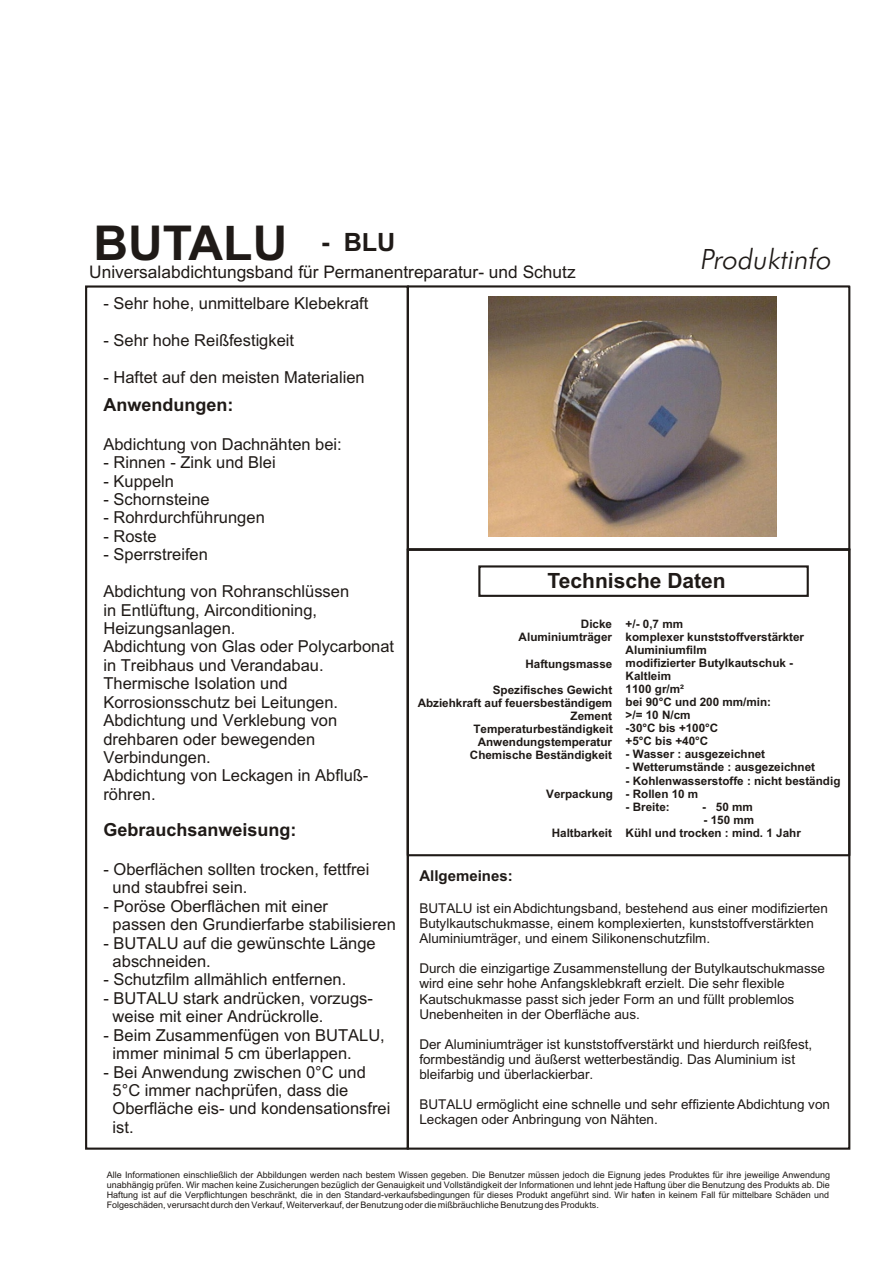
<style>
.page{position:relative;width:894px;height:1263px;background:#fff}
.page>*{position:absolute;margin:0;border:0;box-sizing:border-box;transform-origin:0 0}
.t1{font:700 48px "Arial";color:#1f1a17}
.t2{font:italic 28.05px "Futura Lt BT";color:#1f1a17}
.t3{font:700 21px "Arial";color:#1f1a17}
.t4{font:700 18px "Arial";color:#1f1a17}
.t5{font:17.4px "Arial";color:#1f1a17}
.t6{font:16.5px/18.5px "Arial";color:#1f1a17}
.t7{font:700 15px "Arial";color:#1f1a17}
.t8{font:13.5px/15.1px "Arial";color:#1f1a17}
.t9{font:700 11.7px/13px "Arial";color:#1f1a17;text-align:right}
.t10{font:9px/10.1px "Arial";color:#1f1a17;text-align:justify}
</style>
<div class="page">
<div style="left:85px;top:285px;width:324px;height:865px;background:#fff;border:2px solid #1f1a17"></div>
<div style="left:478px;top:565px;width:331px;height:32px;border:2px solid #1f1a17"></div>
<div style="left:407px;top:285px;width:443px;height:266px;border:2px solid #1f1a17"></div>
<img style="left:489px;top:297px;width:288px;height:240px">
<div style="left:407px;top:548px;width:443px;height:308px;border:2px solid #1f1a17"></div>
<h1 class="t1" style="left:93px;top:225px;width:304px">BUTALU <sup>-</sup> <sup>BLU</sup></h1>
<p class="t5" style="left:89px;top:265px;width:488px">Universalabdichtungsband für Permanentreparatur- und Schutz</p>
<p class="t6" style="left:103px;top:296px;width:266px">- Sehr hohe, unmittelbare Klebekraft</p>
<p class="t6" style="left:103px;top:333px;width:192px">- Sehr hohe Reißfestigkeit</p>
<p class="t6" style="left:103px;top:370px;width:263px">- Haftet auf den meisten Materialien</p>
<p class="t4" style="left:103px;top:398px;width:131px">Anwendungen:</p>
<p class="t6" style="left:103px;top:436px;width:240px">Abdichtung von Dachnähten bei:</p>
<p class="t6" style="left:103px;top:455px;width:174px">- Rinnen - Zink und Blei</p>
<p class="t6" style="left:103px;top:473px;width:72px">- Kuppeln</p>
<p class="t6" style="left:103px;top:491px;width:108px">- Schornsteine</p>
<p class="t6" style="left:103px;top:510px;width:163px">- Rohrdurchführungen</p>
<p class="t6" style="left:103px;top:528px;width:55px">- Roste</p>
<p class="t6" style="left:103px;top:547px;width:106px">- Sperrstreifen</p>
<p class="t6" style="left:103px;top:584px;width:292px">Abdichtung von Rohranschlüssen<br>in Entlüftung, Airconditioning,<br>Heizungsanlagen.<br>Abdichtung von Glas oder Polycarbonat in Treibhaus und Verandabau.<br>Thermische Isolation und<br>Korrosionsschutz bei Leitungen.<br>Abdichtung und Verklebung von drehbaren oder bewegenden<br>Verbindungen.<br>Abdichtung von Leckagen in Abfluß&shy;röhren.</p>
<p class="t4" style="left:103px;top:823px;width:195px">Gebrauchsanweisung:</p>
<p class="t6" style="left:113px;top:861px;width:258px;text-indent:-9px">- Oberflächen sollten trocken, fettfrei und staubfrei sein.</p>
<p class="t6" style="left:113px;top:898px;width:285px;text-indent:-9px">- Poröse Oberflächen mit einer<br>passen den Grundierfarbe stabilisieren</p>
<p class="t6" style="left:113px;top:935px;width:265px;text-indent:-9px">- BUTALU auf die gewünschte Länge abschneiden.</p>
<p class="t6" style="left:103px;top:972px;width:244px">- Schutzfilm allmählich entfernen.</p>
<p class="t6" style="left:113px;top:990px;width:262px;text-indent:-9px">- BUTALU stark andrücken, vorzugs&shy;weise mit einer Andrückrolle.</p>
<p class="t6" style="left:113px;top:1027px;width:274px;text-indent:-9px">- Beim Zusammenfügen von BUTALU, immer minimal 5 cm überlappen.</p>
<p class="t6" style="left:113px;top:1064px;width:279px;text-indent:-9px">- Bei Anwendung zwischen 0°C und<br>5°C immer nachprüfen, dass die<br>Oberfläche eis- und kondensationsfrei ist.</p>
<h2 class="t2" style="left:699px;top:247px;width:137px">Produktinfo</h2>
<p class="t3" style="left:548px;top:573px;width:180px">Technische Daten</p>
<p class="t9" style="left:626px;top:618px;width:180px;text-align:left">+/- 0,7 mm<br>komplexer kunststoffverstärkter<br>Aluminiumfilm<br>modifizierter Butylkautschuk -<br>Kaltleim<br>1100 gr/m²<br>bei 90°C und 200 mm/min:<br>&gt;/= 10 N/cm<br>-30°C bis +100°C<br>+5°C bis +40°C</p>
<p class="t9" style="left:626px;top:749px;width:141px">- Wasser : ausgezeichnet</p>
<p class="t9" style="left:626px;top:762px;width:191px">- Wetterumstände : ausgezeichnet</p>
<p class="t9" style="left:626px;top:775px;width:216px">- Kohlenwasserstoffe : nicht beständig</p>
<p class="t9" style="left:626px;top:788px;width:74px">- Rollen 10 m</p>
<p class="t9" style="left:626px;top:801px;width:46px">- Breite:</p>
<p class="t9" style="left:702px;top:801px;width:52px">- 50 mm</p>
<p class="t9" style="left:626px;top:814px;width:177px;text-align:left;text-indent:78px">- 150 mm<br>Kühl und trocken : mind. 1 Jahr</p>
<p class="t9" style="left:519px;top:619px;width:95px">Dicke<br>Aluminiumträger</p>
<p class="t9" style="left:525px;top:658px;width:88px">Haftungsmasse</p>
<p class="t9" style="left:418px;top:684px;width:197px">Spezifisches Gewicht<br>Abziehkraft auf feuersbeständigem<br>Zement<br>Temperaturbeständigkeit<br>Anwendungstemperatur<br>Chemische Beständigkeit</p>
<p class="t9" style="left:546px;top:789px;width:68px">Verpackung</p>
<p class="t9" style="left:552px;top:828px;width:62px">Haltbarkeit</p>
<p class="t7" style="left:419px;top:870px;width:95px">Allgemeines:</p>
<p class="t8" style="left:419px;top:902px;width:410px">BUTALU ist ein Abdichtungsband, bestehend aus einer modifizierten<br>Butylkautschukmasse, einem komplexierten, kunststoffverstärkten<br>Aluminiumträger, und einem Silikonenschutzfilm.</p>
<p class="t8" style="left:419px;top:962px;width:407px">Durch die einzigartige Zusammenstellung der Butylkautschukmasse wird eine sehr hohe Anfangsklebkraft erzielt. Die sehr flexible Kautschukmasse passt sich jeder Form an und füllt problemlos Unebenheiten in der Oberfläche aus.</p>
<p class="t8" style="left:419px;top:1038px;width:394px">Der Aluminiumträger ist kunststoffverstärkt und hierdurch reißfest, formbeständig und äußerst wetterbeständig. Das Aluminium ist bleifarbig und überlackierbar.</p>
<p class="t8" style="left:419px;top:1098px;width:412px">BUTALU ermöglicht eine schnelle und sehr effiziente Abdichtung von<br>Leckagen oder Anbringung von Nähten.</p>
<p class="t10" style="left:107px;top:1171px;width:725px">Alle Informationen einschließlich der Abbildungen werden nach bestem Wissen gegeben. Die Benutzer müssen jedoch die Eignung jedes Produktes für ihre jeweilige Anwendung unabhängig prüfen. Wir machen keine Zusicherungen bezüglich der Genauigkeit und Vollständigkeit der Informationen und lehnt jede Haftung über die Benutzung des Produkts ab. Die Haftung ist auf die Verpflichtungen beschränkt, die in den Standard-verkaufsbedingungen für dieses Produkt angeführt sind. Wir haften in keinem Fall für mittelbare Schäden und Folgeschäden, verursacht durch den Verkauf, Weiterverkauf, der Benutzung oder die mißbräuchliche Benutzung des Produkts.</p>
</div>
